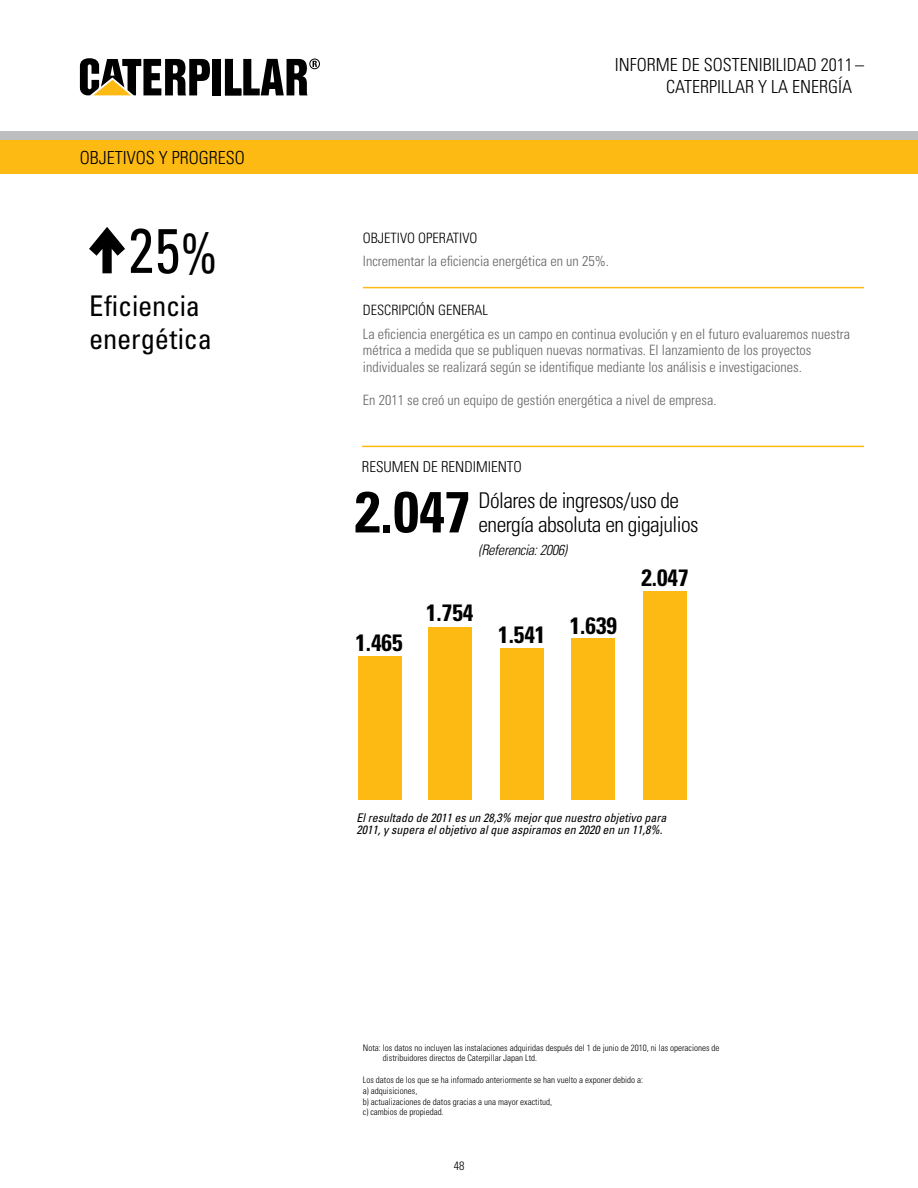
<style>
.page{position:relative;width:918px;height:1188px;background:#fff}
.page>*{position:absolute;margin:0;border:0;box-sizing:border-box;transform-origin:0 0}
.t1{font:condensed 63px "Univers LT Std";color:#000;scale:.9 1}
.t2{font:700 condensed 57.75px "Univers LT Std";color:#000}
.t3{font:condensed 28.5px/33px "Univers LT Std";letter-spacing:-.005em;color:#000}
.t4{font:700 condensed 23.7px "Univers LT Std";color:#000}
.t5{font:300 condensed 21.75px/23.7px "Univers LT Std";letter-spacing:-.025em;color:#000}
.t6{font:300 condensed 18px/21.6px "Univers LT Std";color:#000}
.t7{font:700 condensed 15.75px "Univers LT Std";color:#000}
.t8{font:300 condensed 15px "Univers LT Std";color:#000}
.t9{font:italic 300 condensed 14.4px "Univers LT Std";letter-spacing:-.025em;color:#000}
.t10{font:300 condensed 14.25px/16.5px "Univers LT Std";color:#636466}
.t11{font:300 condensed 14.25px "Univers LT Std";color:#000}
.t12{font:italic condensed 12px/12px "Univers LT Std";color:#000}
.t13{font:300 condensed 12px "Univers LT Std";color:#000}
.t14{font:300 condensed 9px/10.8px "Univers LT Std";color:#000}
.s1{font-size:54px}
</style>
<div class="page">
<div style="left:0;top:140px;width:918px;height:34px;background:#fdba12"></div>
<div style="left:0;top:131px;width:918px;height:9px;background:#bcbec0"></div>
<div style="left:213px;top:59px;width:8px;height:36px;background:#000"></div>
<svg style="left:80px;top:58px;width:130px;height:37px"></svg>
<svg style="left:225px;top:59px;width:95px;height:36px"></svg>
<div style="left:358px;top:656px;width:43px;height:144px;background:#fdba12"></div>
<div style="left:428px;top:627px;width:43px;height:173px;background:#fdba12"></div>
<div style="left:500px;top:648px;width:44px;height:152px;background:#fdba12"></div>
<div style="left:572px;top:639px;width:43px;height:161px;background:#fdba12"></div>
<div style="left:643px;top:591px;width:43px;height:209px;background:#fdba12"></div>
<svg style="left:89px;top:227px;width:36px;height:46px"></svg>
<hr style="left:363px;top:287px;width:501px;height:1px;background:#fdba12">
<hr style="left:362px;top:446px;width:502px;height:1px;background:#fdba12">
<p class="t6" style="left:80px;top:147px;width:166px">objetivos y progreso</p>
<p class="t6" style="left:666px;top:54px;width:199px;text-indent:-51px">Informe de sostenibilidad 2011 –<br>CATER</p>
<p class="t6" style="left:709px;top:76px;width:21px">PILLAR</p>
<p class="t6" style="left:758px;top:76px;width:44px">Y LA ENER</p>
<p class="t6" style="left:828px;top:76px;width:25px">GÍA</p>
<h1 class="t1" style="left:128px;top:211px;width:101px">25<span class="s1">%</span></h1>
<p class="t11" style="left:363px;top:229px;width:116px">objetivo operativo</p>
<p class="t10" style="left:363px;top:253px;width:248px">Incrementar la eficiencia energética en un 25%.</p>
<p class="t11" style="left:363px;top:302px;width:127px">descripción general</p>
<p class="t10" style="left:363px;top:325px;width:489px">La eficiencia energética es un campo en continua evolución y en el futuro evaluaremos nuestra métrica a medida que se publiquen nuevas normativas. El lanzamiento de los proyectos individuales se realizará según se identifique mediante los análisis e investigaciones.</p>
<p class="t10" style="left:363px;top:391px;width:355px">En 2011 se creó un equipo de gestión energética a nivel de empresa.</p>
<h3 class="t3" style="left:89px;top:289px;width:124px">Eficiencia energética</h3>
<p class="t8" style="left:362px;top:457px;width:161px">Resumen de rendimiento</p>
<h2 class="t2" style="left:355px;top:476px;width:117px">2.047</h2>
<h3 class="t5" style="left:479px;top:489px;width:222px">Dólares de ingresos/uso de energía absoluta en gigajulios</h3>
<p class="t9" style="left:479px;top:542px;width:90px">(Referencia: 2006)</p>
<h3 class="t4" style="left:641px;top:563px;width:49px">2.047</h3>
<h3 class="t4" style="left:355px;top:628px;width:49px">1.465</h3>
<h3 class="t4" style="left:426px;top:598px;width:49px">1.754</h3>
<h3 class="t4" style="left:498px;top:620px;width:49px">1.541</h3>
<h3 class="t4" style="left:570px;top:611px;width:49px">1.639</h3>
<p class="t12" style="left:357px;top:812px;width:311px">El resultado de 2011 es un 28,3% mejor que nuestro objetivo para<br>2011, y supera el objetivo al que aspiramos en 2020 en un 11,8%.</p>
<p class="t7" style="left:364px;top:821px;width:30px">2006</p>
<p class="t7" style="left:434px;top:821px;width:30px">2008</p>
<p class="t7" style="left:507px;top:821px;width:30px">2009</p>
<p class="t7" style="left:578px;top:821px;width:30px">2010</p>
<p class="t7" style="left:651px;top:821px;width:30px">2011</p>
<p class="t14" style="left:383px;top:1042px;width:338px;text-indent:-20px">Nota: los datos no incluyen las instalaciones adquiridas después del 1 de junio de 2010, ni las operaciones de distribuidores directos de Caterpillar Japan Ltd.</p>
<p class="t14" style="left:363px;top:1074px;width:282px">Los datos de los que se ha informado anteriormente se han vuelto a exponer debido a: a) adquisiciones,<br>b) actualizaciones de datos gracias a una mayor exactitud,<br>c) cambios de propiedad.</p>
<p class="t13" style="left:454px;top:1158px;width:12px">48</p>
</div>
